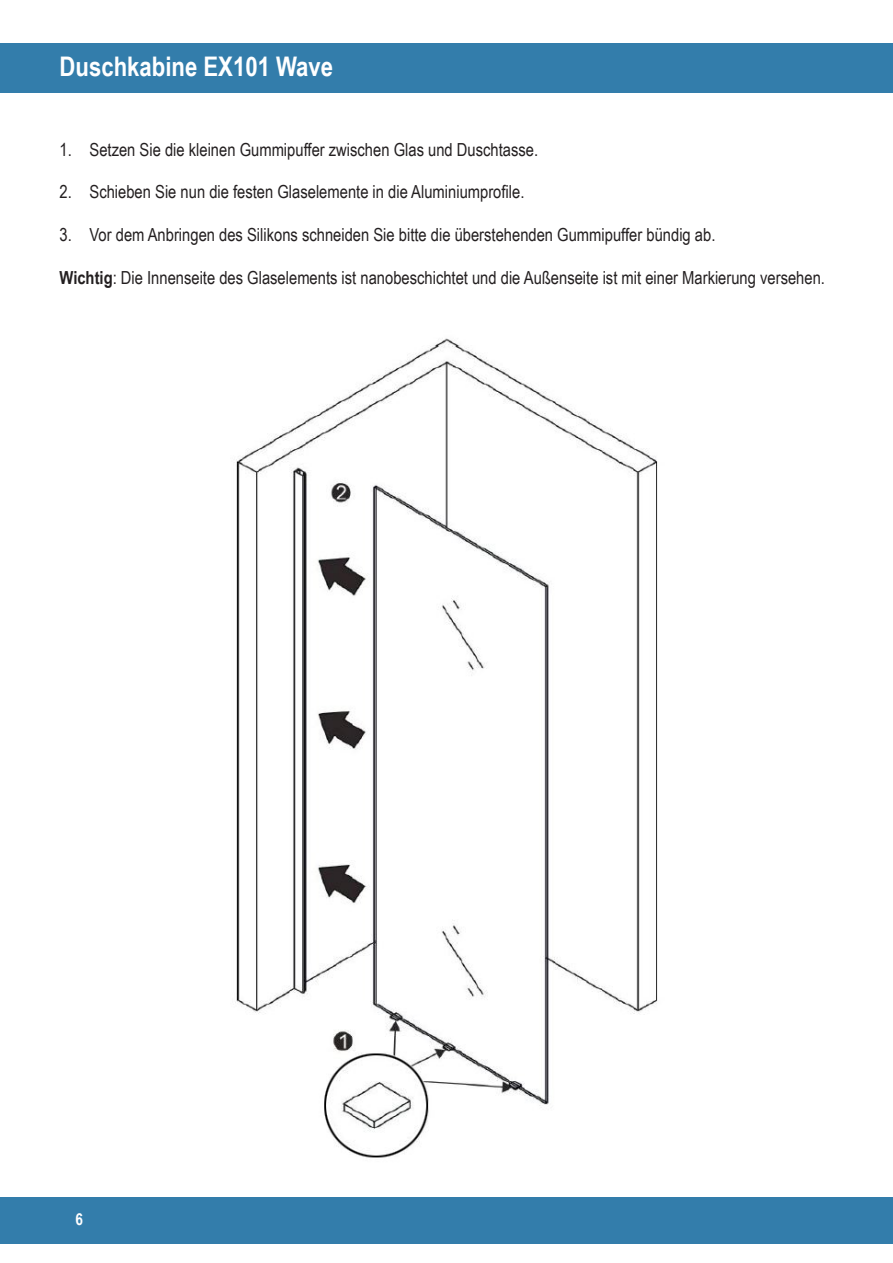
<style>
.page{position:relative;width:893px;height:1263px;background:#fff}
.page>*{position:absolute;margin:0;border:0;box-sizing:border-box;transform-origin:0 0}
.t1{font:700 27px "Arial Narrow";color:#fff}
.Fließtext{font:18px "Arial Narrow";color:#231f20}
.t2{font:700 16.5px "Arial Narrow";color:#fff}
.s1{font-weight:700}
</style>
<div class="page">
<div style="left:0;top:43px;width:893px;height:50px;background:#337dab"></div>
<div style="left:0;top:1197px;width:893px;height:47px;background:#337dab"></div>
<img style="left:235px;top:338px;width:423px;height:820px">
<h1 class="t1" style="left:60px;top:46px;width:275px">Duschkabine EX101 Wave</h1>
<p class="Fließtext" style="left:60px;top:136px;width:480px">1. Setzen Sie die kleinen Gummipuffer zwischen Glas und Duschtasse.</p>
<p class="Fließtext" style="left:60px;top:179px;width:466px">2. Schieben Sie nun die festen Glaselemente in die Aluminiumprofile.</p>
<p class="Fließtext" style="left:60px;top:222px;width:657px">3. Vor dem Anbringen des Silikons schneiden Sie bitte die überstehenden Gummipuffer bündig ab.</p>
<p class="Fließtext" style="left:60px;top:265px;width:767px"><span class="s1">Wichtig</span>: Die Innenseite des Glaselements ist nanobeschichtet und die Außenseite ist mit einer Markierung versehen.</p>
<p class="t2" style="left:75px;top:1207px;width:9px">6</p>
</div>
